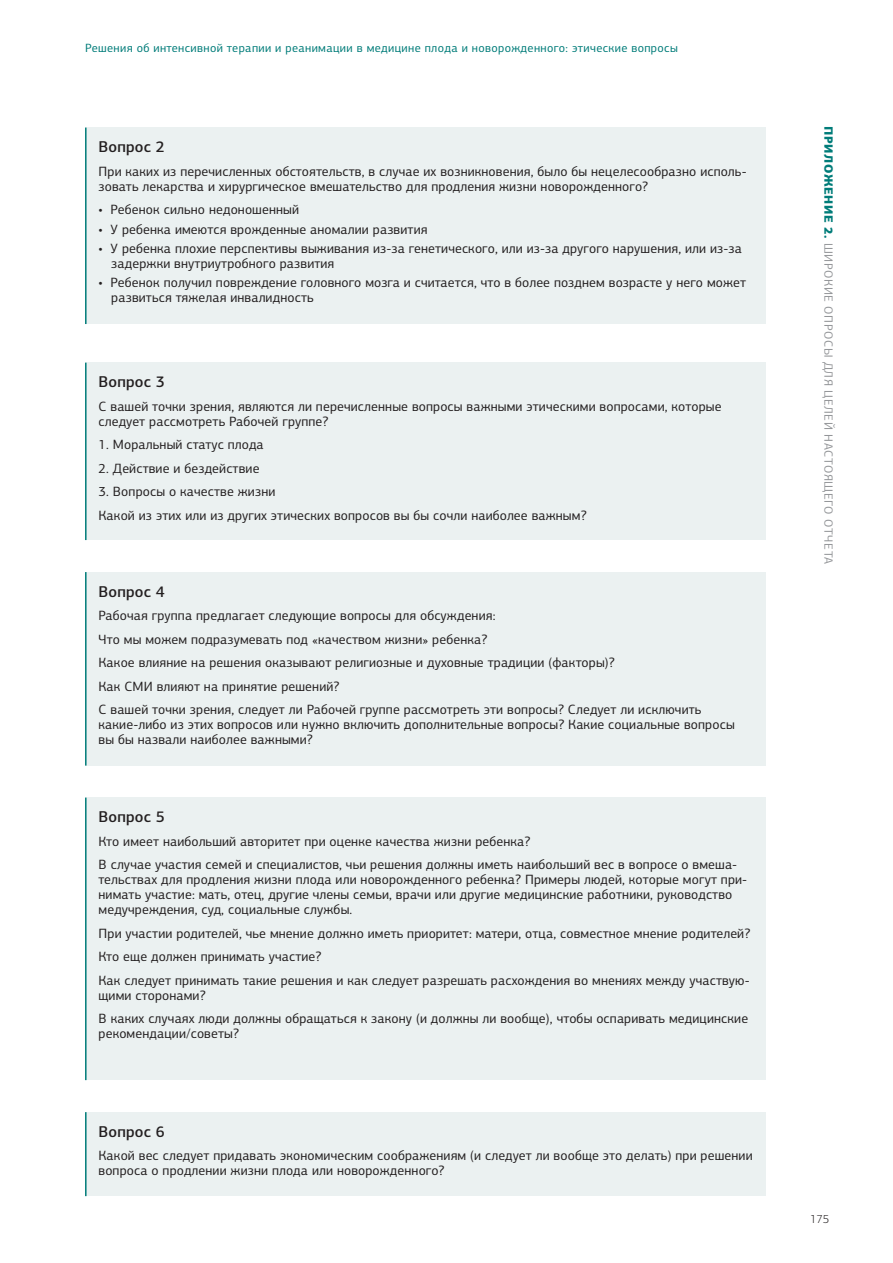
<style>
.page{position:relative;width:893px;height:1263px;background:#fff}
.page>*{position:absolute;margin:0;border:0;box-sizing:border-box;transform-origin:0 0}
.Вставка-название{font:500 15.75px "PF Centro Sans Pro";letter-spacing:.01em;color:#231f20}
.Вставка-тело{font:13.5px/15px "PF Centro Sans Pro";letter-spacing:.01em;color:#231f20}
.t1{font:12px "PF Centro Sans Pro";letter-spacing:.03em;color:#007c79}
.t2{font:12px "PF Centro Sans Pro";letter-spacing:.05em;color:#939598}
.t3{font:300 12px "PF Centro Sans Pro";color:#231f20}
.s1{font-weight:900;color:#007c79}
</style>
<div class="page">
<div style="left:86px;top:128px;width:680px;height:196px;background:#ebf1f1"></div>
<hr style="left:85px;top:128px;width:2px;height:196px;background:#007c79">
<div style="left:86px;top:363px;width:680px;height:177px;background:#ebf1f1"></div>
<hr style="left:85px;top:363px;width:2px;height:177px;background:#007c79">
<div style="left:86px;top:572px;width:680px;height:193px;background:#ebf1f1"></div>
<hr style="left:85px;top:572px;width:2px;height:193px;background:#007c79">
<div style="left:86px;top:798px;width:680px;height:282px;background:#ebf1f1"></div>
<hr style="left:85px;top:798px;width:2px;height:282px;background:#007c79">
<div style="left:86px;top:1112px;width:680px;height:84px;background:#ebf1f1"></div>
<hr style="left:85px;top:1112px;width:2px;height:84px;background:#007c79">
<p class="t1" style="left:85px;top:40px;width:594px">Решения об интенсивной терапии и реанимации в медицине плода и новорожденного: этические вопросы</p>
<p class="Вставка-название" style="left:99px;top:137px;width:68px">Вопрос 2</p>
<p class="Вставка-тело" style="left:99px;top:164px;width:650px">При каких из перечисленных обстоятельств, в случае их возникновения, было бы нецелесообразно исполь&shy;зовать лекарства и хирургическое вмешательство для продления жизни новорожденного?</p>
<p class="Вставка-тело" style="left:99px;top:202px;width:202px">• Ребенок сильно недоношенный</p>
<p class="Вставка-тело" style="left:99px;top:222px;width:330px">• У ребенка имеются врожденные аномалии развития</p>
<p class="Вставка-тело" style="left:111px;top:241px;width:632px;text-indent:-13px">• У ребенка плохие перспективы выживания из-за генетического, или из-за другого нарушения, или из-за задержки внутриутробного развития</p>
<p class="Вставка-тело" style="left:111px;top:275px;width:636px;text-indent:-13px">• Ребенок получил повреждение головного мозга и считается, что в более позднем возрасте у него может развиться тяжелая инвалидность</p>
<p class="Вставка-название" style="left:99px;top:372px;width:68px">Вопрос 3</p>
<p class="Вставка-тело" style="left:99px;top:399px;width:625px">С вашей точки зрения, являются ли перечисленные вопросы важными этическими вопросами, которые следует рассмотреть Рабочей группе?</p>
<p class="Вставка-тело" style="left:99px;top:437px;width:167px">1. Моральный статус плода</p>
<p class="Вставка-тело" style="left:99px;top:461px;width:162px">2. Действие и бездействие</p>
<p class="Вставка-тело" style="left:99px;top:484px;width:178px">3. Вопросы о качестве жизни</p>
<p class="Вставка-тело" style="left:99px;top:508px;width:490px">Какой из этих или из других этических вопросов вы бы сочли наиболее важным?</p>
<p class="Вставка-название" style="left:99px;top:582px;width:68px">Вопрос 4</p>
<p class="Вставка-тело" style="left:99px;top:608px;width:398px">Рабочая группа предлагает следующие вопросы для обсуждения:</p>
<p class="Вставка-тело" style="left:99px;top:632px;width:390px">Что мы можем подразумевать под «качеством жизни» ребенка?</p>
<p class="Вставка-тело" style="left:99px;top:655px;width:518px">Какое влияние на решения оказывают религиозные и духовные традиции (факторы)?</p>
<p class="Вставка-тело" style="left:99px;top:679px;width:242px">Как СМИ влияют на принятие решений?</p>
<p class="Вставка-тело" style="left:99px;top:702px;width:638px">С вашей точки зрения, следует ли Рабочей группе рассмотреть эти вопросы? Следует ли исключить какие-либо из этих вопросов или нужно включить дополнительные вопросы? Какие социальные вопросы вы бы назвали наиболее важными?</p>
<p class="Вставка-название" style="left:99px;top:807px;width:68px">Вопрос 5</p>
<p class="Вставка-тело" style="left:99px;top:834px;width:433px">Кто имеет наибольший авторитет при оценке качества жизни ребенка?</p>
<p class="Вставка-тело" style="left:99px;top:857px;width:650px">В случае участия семей и специалистов, чьи решения должны иметь наибольший вес в вопросе о вмеша&shy;тельствах для продления жизни плода или новорожденного ребенка? Примеры людей, которые могут при&shy;нимать участие: мать, отец, другие члены семьи, врачи или другие медицинские работники, руководство медучреждения, суд, социальные службы.</p>
<p class="Вставка-тело" style="left:99px;top:926px;width:653px">При участии родителей, чье мнение должно иметь приоритет: матери, отца, совместное мнение родителей?</p>
<p class="Вставка-тело" style="left:99px;top:949px;width:224px">Кто еще должен принимать участие?</p>
<p class="Вставка-тело" style="left:99px;top:973px;width:653px">Как следует принимать такие решения и как следует разрешать расхождения во мнениях между участвую&shy;щими сторонами?</p>
<p class="Вставка-тело" style="left:99px;top:1011px;width:651px">В каких случаях люди должны обращаться к закону (и должны ли вообще), чтобы оспаривать медицинские рекомендации/советы?</p>
<p class="Вставка-название" style="left:99px;top:1122px;width:68px">Вопрос 6</p>
<p class="Вставка-тело" style="left:99px;top:1148px;width:656px">Какой вес следует придавать экономическим соображениям (и следует ли вообще это делать) при решении вопроса о продлении жизни плода или новорожденного?</p>
<p class="t2" style="left:836px;top:126px;width:440px;rotate:90deg"><span class="s1">ПРИЛОЖЕНИЕ 2.</span> ШИРОКИЕ ОПРОСЫ ДЛЯ ЦЕЛЕЙ НАСТОЯЩЕГО ОТЧЕТА</p>
<p class="t3" style="left:810px;top:1212px;width:21px">175</p>
</div>
